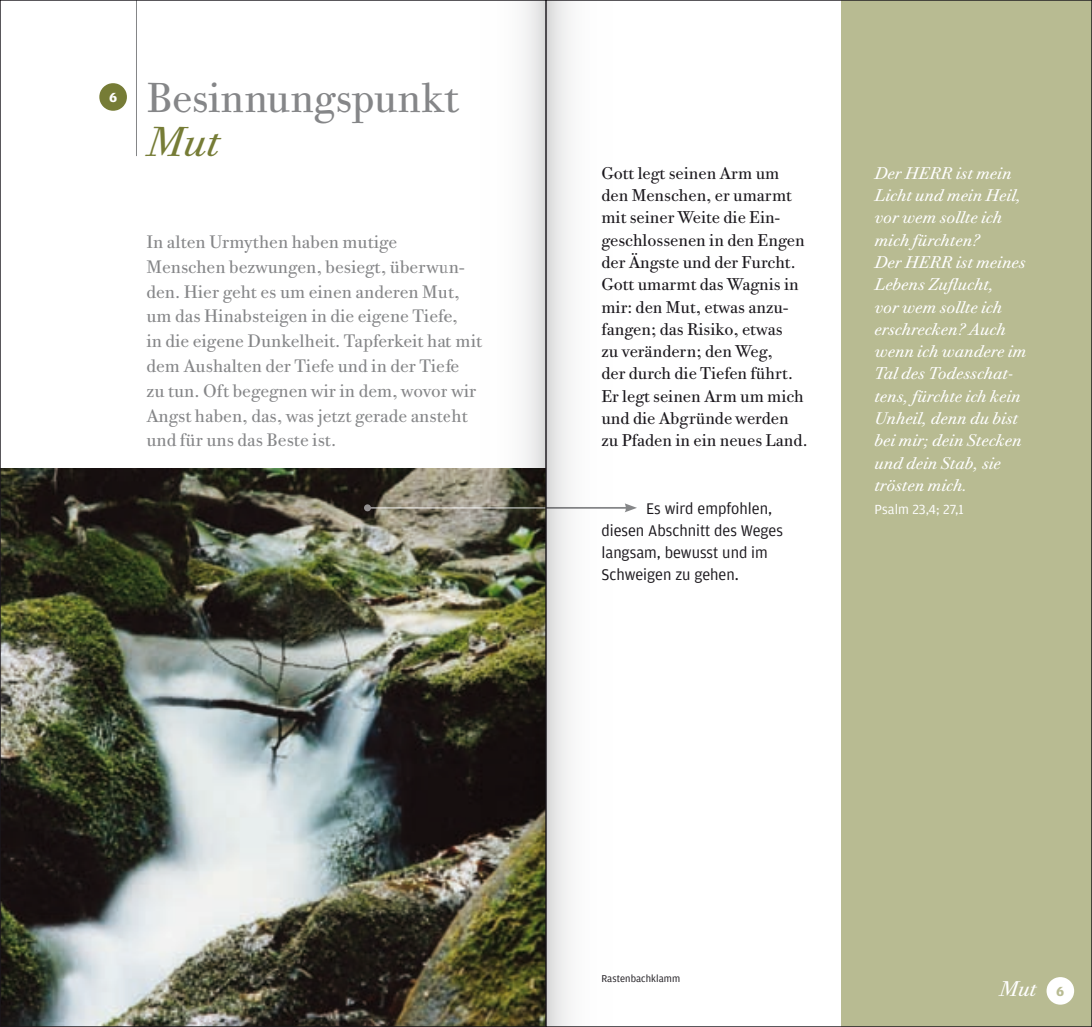
<style>
.page{position:relative;width:1092px;height:1027px;background:#fff}
.page>*{position:absolute;margin:0;border:0;box-sizing:border-box;transform-origin:0 0}
.t1{font:42px "Bodoni Twelve ITC Std";letter-spacing:-.005em;color:#858688}
.t2{font:italic 42px "Bodoni Twelve ITC Std";color:#767c36}
.t3{font:italic 21.35px "Bodoni Twelve ITC Std";color:#fff}
.t4{font:18.2px/24.8px "Bodoni Twelve ITC Std";color:#858688}
.t5{font:17.15px/22.4px "Bodoni Twelve ITC Std";color:#1a171c}
.t6{font:italic 17.15px/22.4px "Bodoni Twelve ITC Std";color:#fff}
.t7{font:16.45px/22.4px "Amplitude";color:#1a171c}
.t8{font:14px "Amplitude";letter-spacing:.005em;color:#fff}
.t9{font:700 14px "Amplitude";color:#fff}
.t10{font:10.5px "Amplitude";letter-spacing:.005em;color:#1a171c}
.s1{font-family:"Amplitude";font-weight:700;font-style:normal;font-size:14px;color:#b8bb92}
</style>
<div class="page">
<div style="left:841px;top:0;width:250px;height:1027px;background:#b8bb92"></div>
<img style="left:2px;top:469px;width:444px;height:556px">
<svg style="left:99px;top:83px;width:28px;height:28px"></svg>
<hr style="left:136px;top:0;width:1px;height:156px;background:#858688">
<hr style="left:367px;top:507px;width:260px;height:2px;background:#858688">
<svg style="left:364px;top:504px;width:7px;height:7px"></svg>
<svg style="left:1046px;top:977px;width:28px;height:28px"></svg>
<img style="left:446px;top:2px;width:98px;height:1023px">
<svg style="left:548px;top:2px;width:89px;height:1023px"></svg>
<p class="t9" style="left:109px;top:90px;width:10px">6</p>
<h1 class="t1" style="left:146px;top:71px;width:313px">Besinnungspunkt</h1>
<h1 class="t2" style="left:146px;top:116px;width:74px">Mut</h1>
<p class="t4" style="left:146px;top:229px;width:337px">In alten Urmythen haben mutige<br>Menschen bezwungen, besiegt, überwun&shy;den. Hier geht es um einen anderen Mut, um das Hinabsteigen in die eigene Tiefe,<br>in die eigene Dunkelheit. Tapferkeit hat mit dem Aushalten der Tiefe und in der Tiefe<br>zu tun. Oft begegnen wir in dem, wovor wir Angst haben, das, was jetzt gerade ansteht und für uns das Beste ist.</p>
<p class="t5" style="left:601px;top:162px;width:208px">Gott legt seinen Arm um den Menschen, er umarmt mit seiner Weite die Ein&shy;geschlossenen in den Engen der Ängste und der Furcht.<br>Gott umarmt das Wagnis in mir: den Mut, etwas anzu&shy;fangen; das Risiko, etwas<br>zu verändern; den Weg,<br>der durch die Tiefen führt.<br>Er legt seinen Arm um mich und die Abgründe werden zu Pfaden in ein neues Land.</p>
<p class="t7" style="left:601px;top:497px;width:183px;text-indent:45px">Es wird empfohlen, diesen Abschnitt des Weges langsam, bewusst und im<br>Schweigen zu gehen.</p>
<p class="t6" style="left:874px;top:161px;width:153px">Der HERR ist mein<br>Licht und mein Heil, vor wem sollte ich mich fürchten?<br>Der HERR ist meines<br>Lebens Zuflucht,<br>vor wem sollte ich erschrecken? Auch wenn ich wandere im<br>Tal des Todesschat&shy;tens, fürchte ich kein<br>Unheil, denn du bist bei mir; dein Stecken und dein Stab, sie trösten mich.</p>
<p class="t8" style="left:874px;top:501px;width:91px">Psalm 23,4; 27,1</p>
<p class="t10" style="left:601px;top:973px;width:80px">Rastenbachklamm</p>
<p class="t3" style="left:999px;top:975px;width:67px">Mut <span class="s1">6</span></p>
</div>
